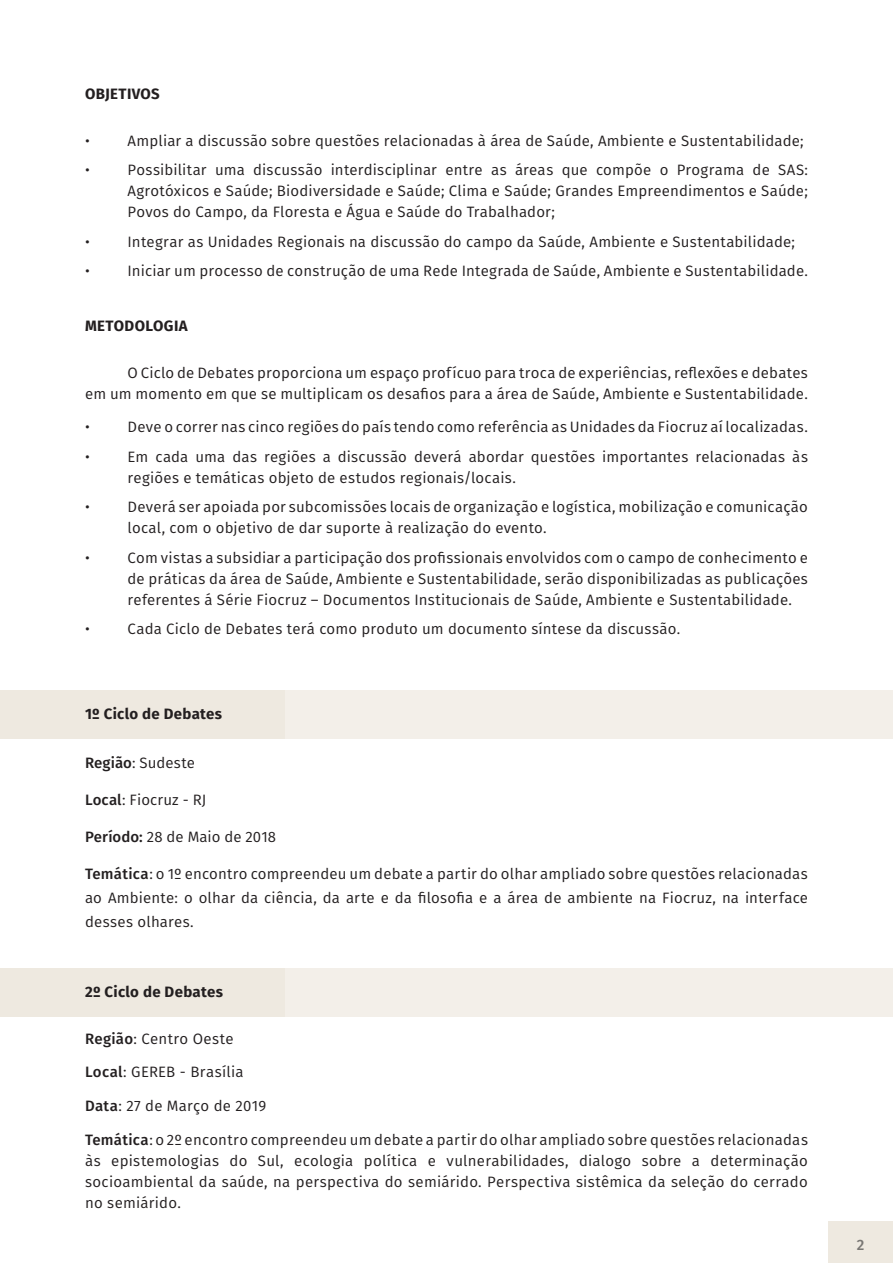
<style>
.page{position:relative;width:893px;height:1263px;background:#fff}
.page>*{position:absolute;margin:0;border:0;box-sizing:border-box;transform-origin:0 0}
.Paragrafo_corpo{font:15px/21px "Fira Sans";letter-spacing:.015em;color:#231f20;text-align:justify}
.subtitulos{font:700 15px "Fira Sans";letter-spacing:.02em;color:#231f20}
.t1{font:500 15px "Fira Sans";color:#797774}
.s1{font-weight:500}
</style>
<div class="page">
<div style="left:828px;top:1222px;width:65px;height:41px;background:#eee9e0"></div>
<div style="left:0;top:968px;width:893px;height:49px;background:#eee9e0"></div>
<div style="left:285px;top:968px;width:608px;height:49px;background:#f3efe9"></div>
<div style="left:0;top:690px;width:893px;height:49px;background:#eee9e0"></div>
<div style="left:285px;top:690px;width:608px;height:49px;background:#f3efe9"></div>
<p class="subtitulos" style="left:85px;top:81px;width:76px">OBJETIVOS</p>
<p class="Paragrafo_corpo" style="left:85px;top:130px;width:6px">•</p>
<p class="Paragrafo_corpo" style="left:128px;top:130px;width:678px">Ampliar a discussão sobre questões relacionadas à área de Saúde, Ambiente e Sustentabilidade;</p>
<p class="Paragrafo_corpo" style="left:85px;top:159px;width:6px">•</p>
<p class="Paragrafo_corpo" style="left:128px;top:159px;width:682px">Possibilitar uma discussão interdisciplinar entre as áreas que compõe o Programa de SAS:<br>Agrotóxicos e Saúde; Biodiversidade e Saúde; Clima e Saúde; Grandes Empreendimentos e Saúde; Povos do Campo, da Floresta e Água e Saúde do Trabalhador;</p>
<p class="Paragrafo_corpo" style="left:85px;top:231px;width:6px">•</p>
<p class="Paragrafo_corpo" style="left:128px;top:231px;width:669px">Integrar as Unidades Regionais na discussão do campo da Saúde, Ambiente e Sustentabilidade;</p>
<p class="Paragrafo_corpo" style="left:85px;top:260px;width:6px">•</p>
<p class="Paragrafo_corpo" style="left:128px;top:260px;width:682px">Iniciar um processo de construção de uma Rede Integrada de Saúde, Ambiente e Sustentabilidade.</p>
<p class="subtitulos" style="left:85px;top:313px;width:104px">METODOLOGIA</p>
<p class="Paragrafo_corpo" style="left:85px;top:362px;width:724px;text-align:right">O Ciclo de Debates proporciona um espaço profícuo para troca de experiências, reflexões e debates<br>em um momento em que se multiplicam os desafios para a área de Saúde, Ambiente e Sustentabilidade.</p>
<p class="Paragrafo_corpo" style="left:85px;top:416px;width:6px">•</p>
<p class="Paragrafo_corpo" style="left:128px;top:416px;width:682px">Deve o correr nas cinco regiões do país tendo como referência as Unidades da Fiocruz aí localizadas.</p>
<p class="Paragrafo_corpo" style="left:85px;top:446px;width:6px">•</p>
<p class="Paragrafo_corpo" style="left:128px;top:446px;width:682px">Em cada uma das regiões a discussão deverá abordar questões importantes relacionadas às regiões e temáticas objeto de estudos regionais/locais.</p>
<p class="Paragrafo_corpo" style="left:85px;top:496px;width:6px">•</p>
<p class="Paragrafo_corpo" style="left:128px;top:496px;width:682px">Deverá ser apoiada por subcomissões locais de organização e logística, mobilização e comunicação local, com o objetivo de dar suporte à realização do evento.</p>
<p class="Paragrafo_corpo" style="left:85px;top:547px;width:6px">•</p>
<p class="Paragrafo_corpo" style="left:128px;top:547px;width:682px">Com vistas a subsidiar a participação dos profissionais envolvidos com o campo de conhecimento e de práticas da área de Saúde, Ambiente e Sustentabilidade, serão disponibilizadas as publicações referentes á Série Fiocruz – Documentos Institucionais de Saúde, Ambiente e Sustentabilidade.</p>
<p class="Paragrafo_corpo" style="left:85px;top:618px;width:6px">•</p>
<p class="Paragrafo_corpo" style="left:128px;top:618px;width:554px">Cada Ciclo de Debates terá como produto um documento síntese da discussão.</p>
<p class="subtitulos" style="left:85px;top:701px;width:139px">1º Ciclo de Debates</p>
<p class="Paragrafo_corpo" style="left:85px;top:752px;width:111px"><span class="s1">Região</span>: Sudeste</p>
<p class="Paragrafo_corpo" style="left:85px;top:789px;width:123px"><span class="s1">Local</span>: Fiocruz - RJ</p>
<p class="Paragrafo_corpo" style="left:85px;top:826px;width:192px"><span class="s1">Período:</span> 28 de Maio de 2018</p>
<p class="Paragrafo_corpo" style="left:85px;top:861px;width:724px;line-height:24px"><span class="s1">Temática</span>: o 1º encontro compreendeu um debate a partir do olhar ampliado sobre questões relacionadas ao Ambiente: o olhar da ciência, da arte e da filosofia e a área de ambiente na Fiocruz, na interface desses olhares.</p>
<p class="subtitulos" style="left:85px;top:979px;width:140px">2º Ciclo de Debates</p>
<p class="Paragrafo_corpo" style="left:85px;top:1027px;width:150px"><span class="s1">Região</span>: Centro Oeste</p>
<p class="Paragrafo_corpo" style="left:85px;top:1061px;width:160px"><span class="s1">Local</span>: GEREB - Brasília</p>
<p class="Paragrafo_corpo" style="left:85px;top:1095px;width:183px"><span class="s1">Data</span>: 27 de Março de 2019</p>
<p class="Paragrafo_corpo" style="left:85px;top:1129px;width:724px"><span class="s1">Temática</span>: o 2º encontro compreendeu um debate a partir do olhar ampliado sobre questões relacionadas às epistemologias do Sul, ecologia política e vulnerabilidades, dialogo sobre a determinação socioambiental da saúde, na perspectiva do semiárido. Perspectiva sistêmica da seleção do cerrado no semiárido.</p>
<p class="t1" style="left:857px;top:1232px;width:9px">2</p>
</div>
